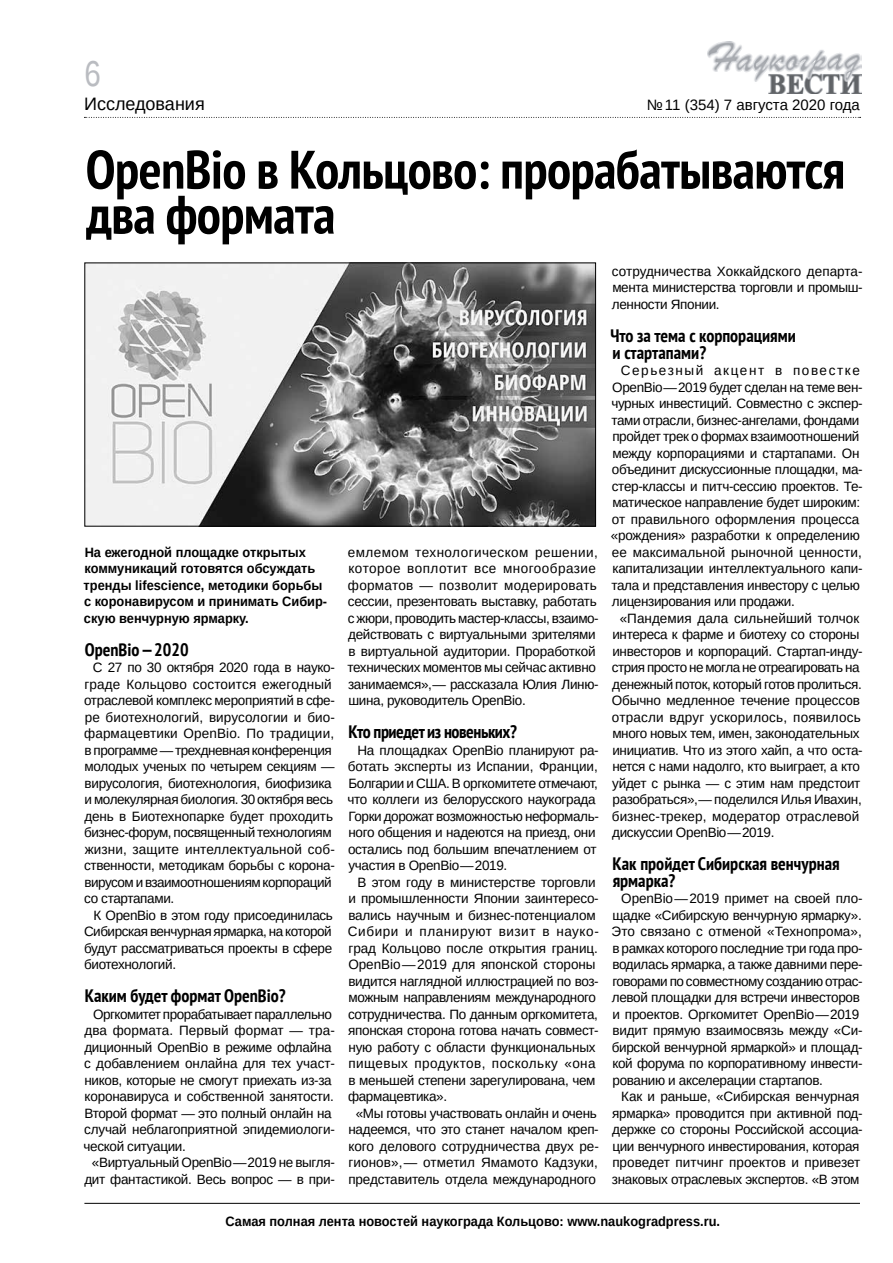
<style>
.page{position:relative;width:893px;height:1263px;background:#fff}
.page>*{position:absolute;margin:0;border:0;box-sizing:border-box;transform-origin:0 0}
.t1{font:700 condensed 54px/45px "PT Sans";letter-spacing:-.01em;color:#000}
.t2{font:36px "Liberation Sans Narrow";color:#babcc1}
.t3{font:700 condensed 18px/16.5px "PT Sans";color:#000}
.t4{font:700 condensed 18px "PT Sans";letter-spacing:-.025em;color:#000}
.t5{font:18px "Liberation Sans";color:#000}
.t6{font:15px "Liberation Sans";color:#000}
.t7{font:13.5px/16.5px "Liberation Sans";letter-spacing:-.025em;color:#000}
.t8{font:700 13.5px/16.5px "Liberation Sans";color:#000;scale:.95 1}
.t9{font:13.5px "Liberation Sans";letter-spacing:-.005em;color:#000}
.t10{font:13.5px "Liberation Sans";letter-spacing:.005em;color:#000}
.t11{font:13.5px "Liberation Sans";letter-spacing:.03em;color:#000}
.t12{font:13.5px "Liberation Sans";letter-spacing:.045em;color:#000}
</style>
<div class="page">
<img style="left:708px;top:42px;width:153px;height:51px">
<hr style="left:84px;top:1203px;width:776px;height:1px;background:#000">
<svg style="left:84px;top:117px;width:777px;height:1px"></svg>
<img style="left:86px;top:264px;width:508px;height:260px">
<div style="left:84px;top:262px;width:512px;height:264px;border:1px solid #000"></div>
<h2 class="t2" style="left:84px;top:53px;width:18px">6</h2>
<h3 class="t5" style="left:84px;top:92px;width:122px">Исследования</h3>
<h1 class="t1" style="left:86px;top:146px;width:761px">OpenBio в Кольцово: прорабатываются два формата</h1>
<p class="t6" style="left:647px;top:95px;width:215px">№ 11 (354) 7 августа 2020 года</p>
<p class="t8" style="left:84px;top:544px;width:258px">На ежегодной площадке открытых коммуникаций готовятся обсуждать тренды lifescience, методики борьбы с коронавирусом и принимать Сибир&shy;скую венчурную ярмарку.</p>
<h3 class="t3" style="left:85px;top:641px;width:105px">OpenBio—2020</h3>
<p class="t7" style="left:84px;top:659px;width:252px;text-indent:9px">С 27 по 30 октября 2020 года в науко&shy;граде Кольцово состоится ежегодный отраслевой комплекс мероприятий в сфе&shy;ре биотехнологий, вирусологии и био&shy;фармацевтики OpenBio. По традиции, в программе — трехдневная конференция молодых ученых по четырем секциям — вирусология, биотехнология, биофизика и молекулярная биология. 30 октября весь день в Биотехнопарке будет проходить бизнес-форум, посвященный технологиям жизни, защите интеллектуальной соб&shy;ственности, методикам борьбы с корона&shy;вирусом и взаимоотношениям корпораций со стартапами.</p>
<p class="t7" style="left:84px;top:907px;width:250px;text-align:justify;text-indent:10px">К OpenBio в этом году присоединилась Сибирская венчурная ярмарка, на которой будут рассматриваться проекты в сфере биотехнологий.</p>
<h3 class="t3" style="left:85px;top:987px;width:202px">Каким будет формат OpenBio?</h3>
<p class="t7" style="left:84px;top:1006px;width:253px;text-indent:10px">Оргкомитет прорабатывает параллельно два формата. Первый формат — тра&shy;диционный OpenBio в режиме офлайна с добавлением онлайна для тех участ&shy;ников, которые не смогут приехать из-за коронавируса и собственной занятости.<br>Второй формат — это полный онлайн на случай неблагоприятной эпидемиологи&shy;ческой ситуации.</p>
<p class="t7" style="left:84px;top:1154px;width:252px;text-align:center">«Виртуальный OpenBio—2019 не выгля&shy;дит фантастикой. Весь вопрос — в при-</p>
<p class="t7" style="left:347px;top:544px;width:253px">емлемом технологическом решении, которое воплотит все многообразие форматов — позволит модерировать сессии, презентовать выставку, работать с жюри, проводить мастер-классы, взаимо&shy;действовать с виртуальными зрителями в виртуальной аудитории. Проработкой технических моментов мы сейчас активно занимаемся», — рассказала Юлия Линю&shy;шина, руководитель OpenBio.</p>
<h3 class="t4" style="left:349px;top:720px;width:170px">Кто приедет из новеньких?</h3>
<p class="t7" style="left:347px;top:742px;width:253px;text-indent:10px">На площадках OpenBio планируют ра&shy;ботать эксперты из Испании, Франции, Болгарии и США. В оргкомитете отмечают, что коллеги из белорусского наукограда Горки дорожат возможностью неформаль&shy;ного общения и надеются на приезд, они остались под большим впечатлением от участия в OpenBio—2019.</p>
<p class="t7" style="left:357px;top:874px;width:240px">В этом году в министерстве торговли</p>
<p class="t7" style="left:348px;top:890px;width:252px">и промышленности Японии заинтересо-</p>
<p class="t7" style="left:348px;top:907px;width:249px">вались научным и бизнес-потенциалом</p>
<p class="t12" style="left:348px;top:923px;width:252px">Сибири и планируют визит в науко-</p>
<p class="t9" style="left:348px;top:939px;width:251px">град Кольцово после открытия границ.</p>
<p class="t9" style="left:348px;top:956px;width:249px">OpenBio—2019 для японской стороны</p>
<p class="t7" style="left:348px;top:973px;width:252px">видится наглядной иллюстрацией по воз-</p>
<p class="t7" style="left:348px;top:989px;width:249px">можным направлениям международного</p>
<p class="t7" style="left:348px;top:1006px;width:251px">сотрудничества. По данным оргкомитета,</p>
<p class="t7" style="left:348px;top:1022px;width:252px">японская сторона готова начать совмест-</p>
<p class="t7" style="left:348px;top:1039px;width:249px">ную работу с области функциональных</p>
<p class="t11" style="left:348px;top:1055px;width:249px">пищевых продуктов, поскольку «она</p>
<p class="t7" style="left:348px;top:1072px;width:249px">в меньшей степени зарегулирована, чем</p>
<p class="t7" style="left:348px;top:1088px;width:101px">фармацевтика».</p>
<p class="t7" style="left:356px;top:1105px;width:243px">«Мы готовы участвовать онлайн и очень</p>
<p class="t7" style="left:348px;top:1121px;width:252px">надеемся, что это станет началом креп-</p>
<p class="t9" style="left:348px;top:1137px;width:252px">кого делового сотрудничества двух ре-</p>
<p class="t10" style="left:348px;top:1154px;width:251px">гионов», — отметил Ямамото Кадзуки,</p>
<p class="t7" style="left:348px;top:1171px;width:249px">представитель отдела международного</p>
<p class="t7" style="left:612px;top:263px;width:252px;text-align:justify">сотрудничества Хоккайдского департа&shy;мента министерства торговли и промыш&shy;ленности Японии.</p>
<h3 class="t3" style="left:610px;top:327px;width:187px">Что за тема с корпорациями и стартапами?</h3>
<p class="t7" style="left:611px;top:362px;width:254px;text-indent:10px">Серьезный акцент в повестке OpenBio—2019 будет сделан на теме вен&shy;чурных инвестиций. Совместно с экспер&shy;тами отрасли, бизнес-ангелами, фондами пройдет трек о формах взаимоотношений между корпорациями и стартапами. Он объединит дискуссионные площадки, ма&shy;стер-классы и питч-сессию проектов. Те&shy;матическое направление будет широким: от правильного оформления процесса «рождения» разработки к определению ее максимальной рыночной ценности, капитализации интеллектуального капи&shy;тала и представления инвестору с целью лицензирования или продажи.</p>
<p class="t7" style="left:612px;top:610px;width:252px;text-indent:8px">«Пандемия дала сильнейший толчок интереса к фарме и биотеху со стороны инвесторов и корпораций. Стартап-инду&shy;стрия просто не могла не отреагировать на денежный поток, который готов пролиться.<br>Обычно медленное течение процессов отрасли вдруг ускорилось, появилось много новых тем, имен, законодательных инициатив. Что из этого хайп, а что оста&shy;нется с нами надолго, кто выиграет, а кто уйдет с рынка — с этим нам предстоит разобраться», — поделился Илья Ивахин, бизнес-трекер, модератор отраслевой дискуссии OpenBio—2019.</p>
<h3 class="t3" style="left:612px;top:855px;width:229px">Как пройдет Сибирская венчурная ярмарка?</h3>
<p class="t7" style="left:612px;top:890px;width:253px;text-indent:10px">OpenBio—2019 примет на своей пло&shy;щадке «Сибирскую венчурную ярмарку».<br>Это связано с отменой «Технопрома», в рамках которого последние три года про&shy;водилась ярмарка, а также давними пере&shy;говорами по совместному созданию отрас&shy;левой площадки для встречи инвесторов и проектов. Оргкомитет OpenBio—2019 видит прямую взаимосвязь между «Си&shy;бирской венчурной ярмаркой» и площад&shy;кой форума по корпоративному инвести&shy;рованию и акселерации стартапов.</p>
<p class="t7" style="left:612px;top:1088px;width:252px;text-align:center">Как и раньше, «Сибирская венчурная ярмарка» проводится при активной под&shy;держке со стороны Российской ассоциа&shy;ции венчурного инвестирования, которая проведет питчинг проектов и привезет знаковых отраслевых экспертов. «В этом</p>
<p class="t8" style="left:225px;top:1214px;width:522px">Самая полная лента новостей наукограда Кольцово: www.naukogradpress.ru.</p>
</div>
